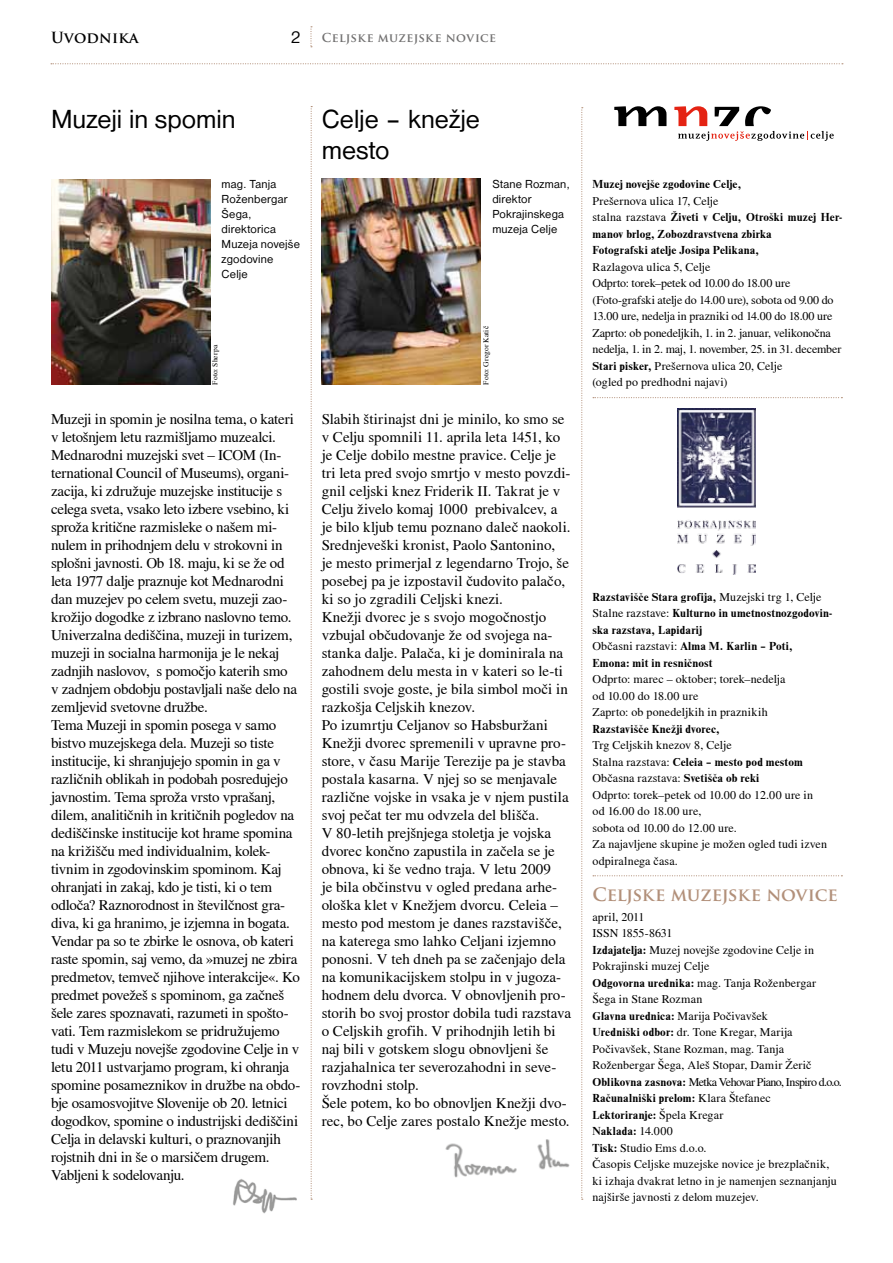
<style>
.page{position:relative;width:893px;height:1263px;background:#fff}
.page>*{position:absolute;margin:0;border:0;box-sizing:border-box;transform-origin:0 0}
.t1{font:27px/31.5px "Nimbus San D";color:#000}
.t2{font:700 18px "Trajan Pro";letter-spacing:-.02em;color:#b2907a}
.t3{font:15px/18px "Nimbus Rom No 9 L";letter-spacing:-.01em;color:#000}
.t4{font:700 15px "Trajan Pro";letter-spacing:.025em;color:#000}
.t5{font:12px/16.5px "Nimbus Rom No 9 L";letter-spacing:.005em;color:#000}
.t6{font:700 12px/16.5px "Nimbus Rom D";letter-spacing:.015em;color:#000}
.t7{font:12px/15px "Nimbus San D";letter-spacing:.015em;color:#000}
.t8{font:700 12px "Trajan Pro";letter-spacing:.025em;color:#706f6f}
.t9{font:7.5px "Nimbus Rom No 9 L";letter-spacing:.015em;color:#000}
.s1{font-family:"Nimbus San D";font-weight:400;font-size:18px;color:#000}
.s2{font-family:"Nimbus Rom No 9 L";font-weight:400}
.s3{font-family:"Nimbus Rom D";font-weight:700}
</style>
<div class="page">
<img style="left:51px;top:179px;width:159px;height:205px">
<img style="left:322px;top:179px;width:159px;height:205px">
<svg style="left:310px;top:26px;width:2px;height:21px"></svg>
<img style="left:233px;top:1179px;width:64px;height:35px">
<img style="left:445px;top:1139px;width:125px;height:39px">
<svg style="left:614px;top:106px;width:220px;height:35px"></svg>
<svg style="left:581px;top:107px;width:2px;height:1093px"></svg>
<svg style="left:311px;top:106px;width:1px;height:1094px"></svg>
<svg style="left:593px;top:397px;width:249px;height:1px"></svg>
<svg style="left:51px;top:63px;width:792px;height:1px"></svg>
<img style="left:677px;top:408px;width:79px;height:167px">
<svg style="left:593px;top:875px;width:249px;height:1px"></svg>
<p class="t4" style="left:51px;top:28px;width:89px">Uvodnika</p>
<p class="t8" style="left:290px;top:31px;width:207px"><span class="s1">2</span> Celjske muzejske novice</p>
<h1 class="t1" style="left:51px;top:103px;width:186px">Muzeji in spomin</h1>
<h1 class="t1" style="left:322px;top:103px;width:160px">Celje – knežje mesto</h1>
<p class="t7" style="left:222px;top:177px;width:80px">mag. Tanja<br>Roženbergar<br>Šega, direktorica<br>Muzeja novejše zgodovine<br>Celje</p>
<p class="t9" style="left:211px;top:384px;width:41px;rotate:-90deg">Foto: Sherpa</p>
<p class="t7" style="left:492px;top:177px;width:79px">Stane Rozman, direktor<br>Pokrajinskega muzeja Celje</p>
<p class="t9" style="left:482px;top:384px;width:60px;rotate:-90deg">Foto: Gregor Katič</p>
<p class="t6" style="left:592px;top:176px;width:150px">Muzej novejše zgodovine Celje,</p>
<p class="t5" style="left:592px;top:192px;width:128px">Prešernova ulica 17, Celje</p>
<p class="t6" style="left:592px;top:209px;width:251px"><span class="s2">stalna razstava</span> Živeti v Celju, Otroški muzej Her&shy;manov brlog, Zobozdravstvena zbirka<br>Fotografski atelje Josipa Pelikana,</p>
<p class="t5" style="left:592px;top:258px;width:250px">Razlagova ulica 5, Celje<br>Odprto: torek–petek od 10.00 do 18.00 ure (Foto-grafski atelje do 14.00 ure), sobota od 9.00 do 13.00 ure, nedelja in prazniki od 14.00 do 18.00 ure Zaprto: ob ponedeljkih, 1. in 2. januar, velikonočna nedelja, 1. in 2. maj, 1. november, 25. in 31. december <span class="s3">Stari pisker,</span> Prešernova ulica 20, Celje<br>(ogled po predhodni najavi)</p>
<p class="t3" style="left:51px;top:409px;width:251px">Muzeji in spomin je nosilna tema, o kateri v letošnjem letu razmišljamo muzealci.<br>Mednarodni muzejski svet – ICOM (In&shy;ternational Council of Museums), organi&shy;zacija, ki združuje muzejske institucije s celega sveta, vsako leto izbere vsebino, ki sproža kritične razmisleke o našem mi&shy;nulem in prihodnjem delu v strokovni in splošni javnosti. Ob 18. maju, ki se že od leta 1977 dalje praznuje kot Mednarodni dan muzejev po celem svetu, muzeji zao&shy;krožijo dogodke z izbrano naslovno temo.<br>Univerzalna dediščina, muzeji in turizem, muzeji in socialna harmonija je le nekaj zadnjih naslovov, s pomočjo katerih smo<br>v zadnjem obdobju postavljali naše delo na zemljevid svetovne družbe.<br>Tema Muzeji in spomin posega v samo bistvo muzejskega dela. Muzeji so tiste institucije, ki shranjujejo spomin in ga v različnih oblikah in podobah posredujejo javnostim. Tema sproža vrsto vprašanj, dilem, analitičnih in kritičnih pogledov na dediščinske institucije kot hrame spomina na križišču med individualnim, kolek&shy;tivnim in zgodovinskim spominom. Kaj ohranjati in zakaj, kdo je tisti, ki o tem odloča? Raznorodnost in številčnost gra&shy;diva, ki ga hranimo, je izjemna in bogata.<br>Vendar pa so te zbirke le osnova, ob kateri raste spomin, saj vemo, da »muzej ne zbira predmetov, temveč njihove interakcije«. Ko predmet povežeš s spominom, ga začneš šele zares spoznavati, razumeti in spošto&shy;vati. Tem razmislekom se pridružujemo tudi v Muzeju novejše zgodovine Celje in v letu 2011 ustvarjamo program, ki ohranja spomine posameznikov in družbe na obdo&shy;bje osamosvojitve Slovenije ob 20. letnici dogodkov, spomine o industrijski dediščini Celja in delavski kulturi, o praznovanjih rojstnih dni in še o marsičem drugem.<br>Vabljeni k sodelovanju.</p>
<p class="t3" style="left:322px;top:409px;width:251px">Slabih štirinajst dni je minilo, ko smo se v Celju spomnili 11. aprila leta 1451, ko je Celje dobilo mestne pravice. Celje je tri leta pred svojo smrtjo v mesto povzdi&shy;gnil celjski knez Friderik II. Takrat je v Celju živelo komaj 1000 prebivalcev, a je bilo kljub temu poznano daleč naokoli.<br>Srednjeveški kronist, Paolo Santonino,<br>je mesto primerjal z legendarno Trojo, še posebej pa je izpostavil čudovito palačo, ki so jo zgradili Celjski knezi.<br>Knežji dvorec je s svojo mogočnostjo vzbujal občudovanje že od svojega na&shy;stanka dalje. Palača, ki je dominirala na zahodnem delu mesta in v kateri so le-ti gostili svoje goste, je bila simbol moči in razkošja Celjskih knezov.<br>Po izumrtju Celjanov so Habsburžani Knežji dvorec spremenili v upravne pro&shy;store, v času Marije Terezije pa je stavba postala kasarna. V njej so se menjavale različne vojske in vsaka je v njem pustila svoj pečat ter mu odvzela del blišča.<br>V 80-letih prejšnjega stoletja je vojska dvorec končno zapustila in začela se je obnova, ki še vedno traja. V letu 2009<br>je bila občinstvu v ogled predana arhe&shy;ološka klet v Knežjem dvorcu. Celeia – mesto pod mestom je danes razstavišče, na katerega smo lahko Celjani izjemno ponosni. V teh dneh pa se začenjajo dela na komunikacijskem stolpu in v jugoza&shy;hodnem delu dvorca. V obnovljenih pro&shy;storih bo svoj prostor dobila tudi razstava o Celjskih grofih. V prihodnjih letih bi naj bili v gotskem slogu obnovljeni še razjahalnica ter severozahodni in seve&shy;rovzhodni stolp.<br>Šele potem, ko bo obnovljen Knežji dvo&shy;rec, bo Celje zares postalo Knežje mesto.</p>
<p class="t6" style="left:592px;top:589px;width:241px">Razstavišče Stara grofija, <span class="s2">Muzejski trg 1, Celje Stalne razstave:</span> Kulturno in umetnostnozgodovin&shy;ska razstava, Lapidarij<br><span class="s2">Občasni razstavi:</span> Alma M. Karlin – Poti, Emona: mit in resničnost</p>
<p class="t5" style="left:592px;top:671px;width:195px">Odprto: marec – oktober; torek–nedelja od 10.00 do 18.00 ure<br>Zaprto: ob ponedeljkih in praznikih</p>
<p class="t6" style="left:592px;top:721px;width:129px">Razstavišče Knežji dvorec,</p>
<p class="t5" style="left:592px;top:737px;width:141px">Trg Celjskih knezov 8, Celje</p>
<p class="t6" style="left:592px;top:754px;width:212px"><span class="s2">Stalna razstava:</span> Celeia – mesto pod mestom</p>
<p class="t5" style="left:592px;top:770px;width:236px">Občasna razstava: <span class="s3">Svetišča ob reki<br></span>Odprto: torek–petek od 10.00 do 12.00 ure in od 16.00 do 18.00 ure,<br>sobota od 10.00 do 12.00 ure.<br>Za najavljene skupine je možen ogled tudi izven odpiralnega časa.</p>
<p class="t2" style="left:592px;top:883px;width:247px">Celjske muzejske novice</p>
<p class="t5" style="left:592px;top:908px;width:251px">april, 2011<br>ISSN 1855-8631<br><span class="s3">Izdajatelja:</span> Muzej novejše zgodovine Celje in Pokrajinski muzej Celje<br><span class="s3">Odgovorna urednika:</span> mag. Tanja Roženbergar Šega in Stane Rozman<br><span class="s3">Glavna urednica:</span> Marija Počivavšek<br><span class="s3">Uredniški odbor:</span> dr. Tone Kregar, Marija Počivavšek, Stane Rozman, mag. Tanja Roženbergar Šega, Aleš Stopar, Damir Žerič <span class="s3">Oblikovna zasnova:</span> Metka Vehovar Piano, Inspiro d.o.o.</p>
<p class="t6" style="left:592px;top:1090px;width:180px">Računalniški prelom: <span class="s2">Klara Štefanec<br></span>Lektoriranje: <span class="s2">Špela Kregar<br></span>Naklada: <span class="s2">14.000</span></p>
<p class="t5" style="left:592px;top:1139px;width:246px"><span class="s3">Tisk:</span> Studio Ems d.o.o.<br>Časopis Celjske muzejske novice je brezplačnik, ki izhaja dvakrat letno in je namenjen seznanjanju najširše javnosti z delom muzejev.</p>
</div>
